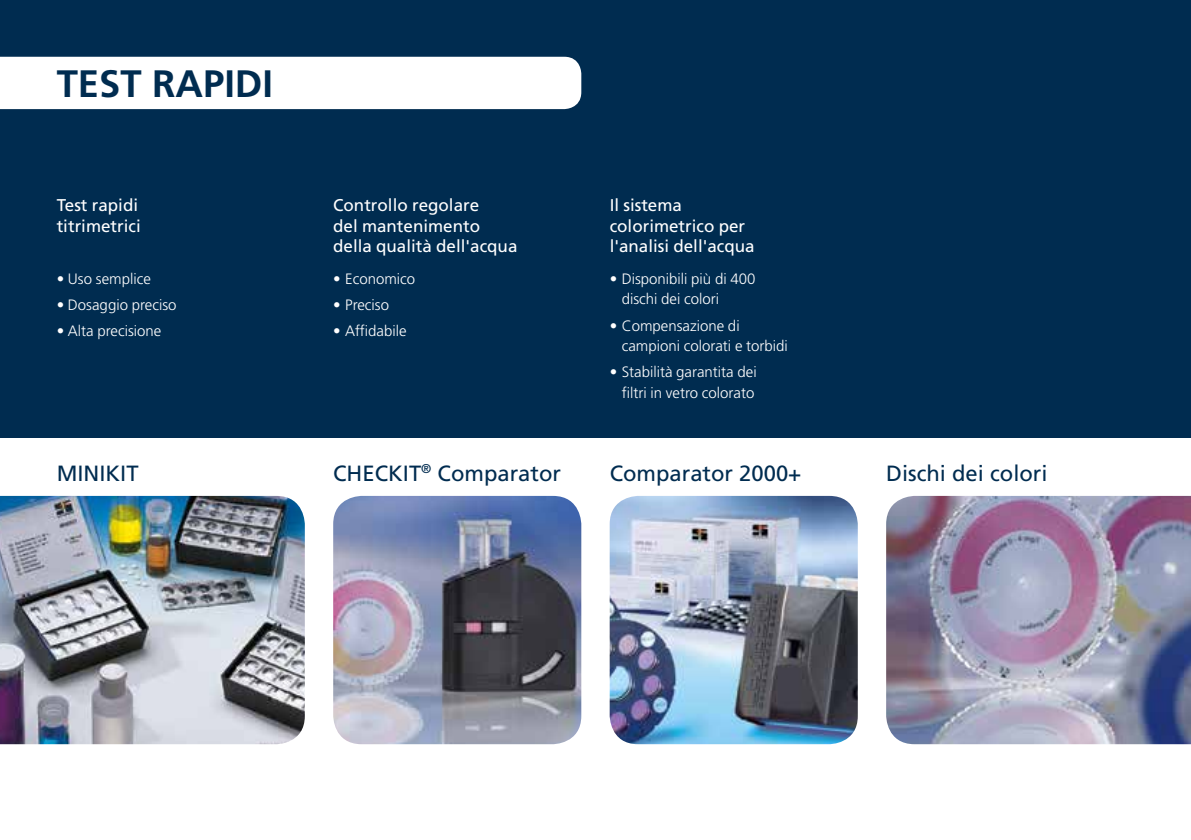
<style>
.page{position:relative;width:1191px;height:840px;background:#fff}
.page>*{position:absolute;margin:0;border:0;box-sizing:border-box;transform-origin:0 0}
.t1{font:700 38.2px "Frutiger LT";color:#002c50}
.t2{font:22px "Frutiger LT";color:#002c50}
.t3{font:17px/20.4px "Frutiger LT";color:#fff}
.t4{font:300 15px/20.4px "Frutiger LT";color:#fff}
</style>
<div class="page">
<div style="left:0;top:0;width:1191px;height:437px;background:#002c50"></div>
<div style="left:0;top:57px;width:581px;height:52px;background:#fff"></div>
<img style="left:0;top:495px;width:305px;height:248px">
<img style="left:333px;top:495px;width:248px;height:248px">
<img style="left:609px;top:495px;width:248px;height:248px">
<img style="left:886px;top:495px;width:305px;height:248px">
<h1 class="t1" style="left:57px;top:61px;width:218px">TEST RAPIDI</h1>
<p class="t3" style="left:57px;top:195px;width:86px">Test rapidi titrimetrici</p>
<p class="t4" style="left:57px;top:269px;width:96px">• Uso semplice</p>
<p class="t4" style="left:57px;top:295px;width:121px">• Dosaggio preciso</p>
<p class="t4" style="left:57px;top:321px;width:106px">• Alta precisione</p>
<p class="t3" style="left:333px;top:195px;width:186px">Controllo regolare<br>del mantenimento della qualità dell'acqua</p>
<p class="t4" style="left:333px;top:269px;width:84px">• Economico</p>
<p class="t4" style="left:333px;top:295px;width:57px">• Preciso</p>
<p class="t4" style="left:333px;top:321px;width:75px">• Affidabile</p>
<p class="t3" style="left:609px;top:195px;width:147px">Il sistema colorimetrico per l'analisi dell'acqua</p>
<p class="t4" style="left:621px;top:269px;width:135px;text-indent:-12px">• Disponibili più di 400 dischi dei colori</p>
<p class="t4" style="left:621px;top:315px;width:168px;text-indent:-12px">• Compensazione di campioni colorati e torbidi</p>
<p class="t4" style="left:609px;top:361px;width:148px;text-align:right">• Stabilità garantita dei filtri in vetro colorato</p>
<h2 class="t2" style="left:57px;top:459px;width:83px">MINIKIT</h2>
<h2 class="t2" style="left:333px;top:459px;width:229px">CHECKIT<sup>®</sup> Comparator</h2>
<h2 class="t2" style="left:609px;top:459px;width:193px">Comparator 2000+</h2>
<h2 class="t2" style="left:886px;top:459px;width:163px">Dischi dei colori</h2>
</div>
